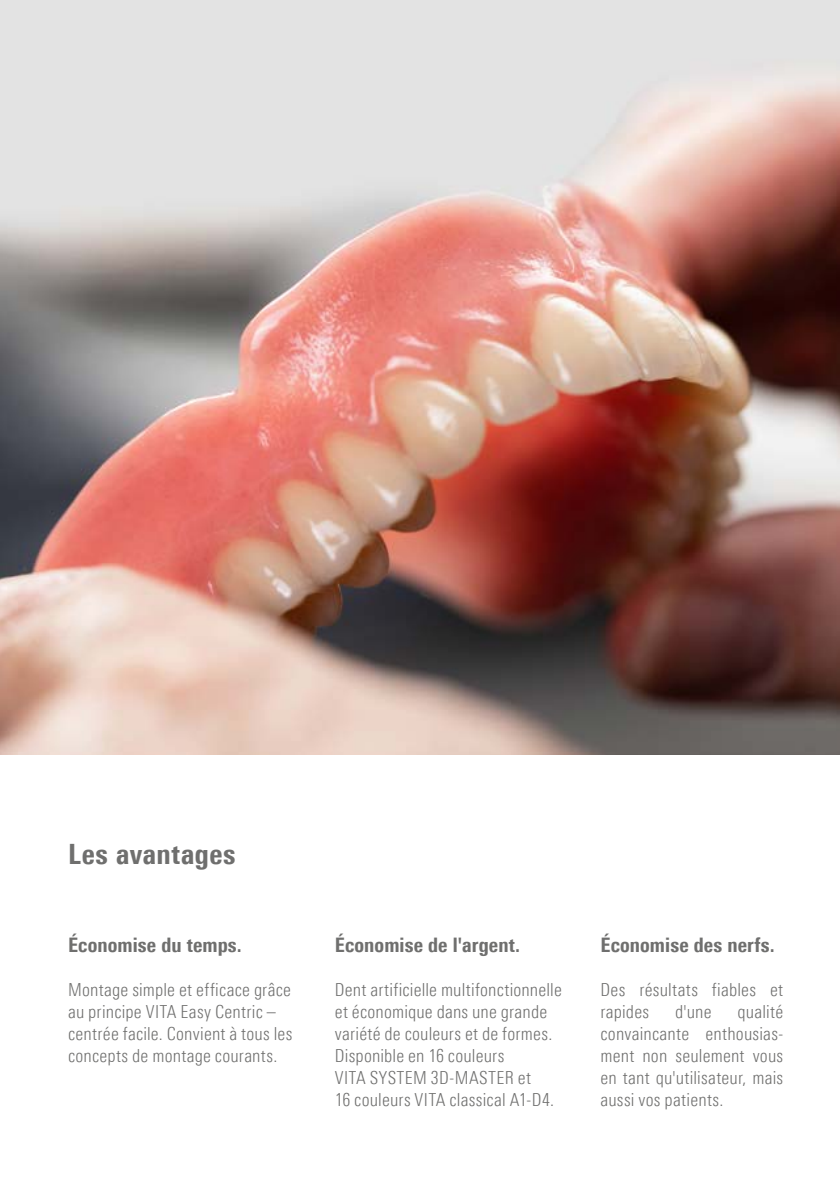
<style>
.page{position:relative;width:840px;height:1191px;background:#fff}
.page>*{position:absolute;margin:0;border:0;box-sizing:border-box;transform-origin:0 0}
.t1{font:800 condensed 28px "Univers Next Pro";letter-spacing:.02em;color:#6f6f6e}
.t2{font:800 condensed 20px "Univers Next Pro";letter-spacing:.005em;color:#6f6f6e}
.t3{font:300 condensed 18px/22px "Univers Next Pro";letter-spacing:.01em;color:#6f6f6e}
</style>
<div class="page">
<img style="left:0;top:0;width:839px;height:754px">
<h1 class="t1" style="left:68px;top:837px;width:169px">Les avantages</h1>
<p class="t2" style="left:68px;top:933px;width:175px">Économise du temps.</p>
<p class="t3" style="left:68px;top:979px;width:226px">Montage simple et efficace grâce au principe VITA Easy Centric – centrée facile. Convient à tous les concepts de montage courants.</p>
<p class="t2" style="left:334px;top:933px;width:187px">Économise de l'argent.</p>
<p class="t3" style="left:334px;top:979px;width:228px">Dent artificielle multifonctionnelle et économique dans une grande variété de couleurs et de formes.<br>Disponible en 16 couleurs<br>VITA SYSTEM 3D-MASTER et<br>16 couleurs VITA classical A1-D4.</p>
<p class="t2" style="left:600px;top:933px;width:176px">Économise des nerfs.</p>
<p class="t3" style="left:600px;top:979px;width:184px">Des résultats fiables et rapides</p>
<p class="t3" style="left:600px;top:1001px;width:184px;text-align:justify;text-indent:137px">qualité convaincante enthousias&shy;ment non seulement vous en tant qu'utilisateur, mais aussi vos patients.</p>
<p class="t3" style="left:674px;top:1001px;width:38px">d'une</p>
</div>
